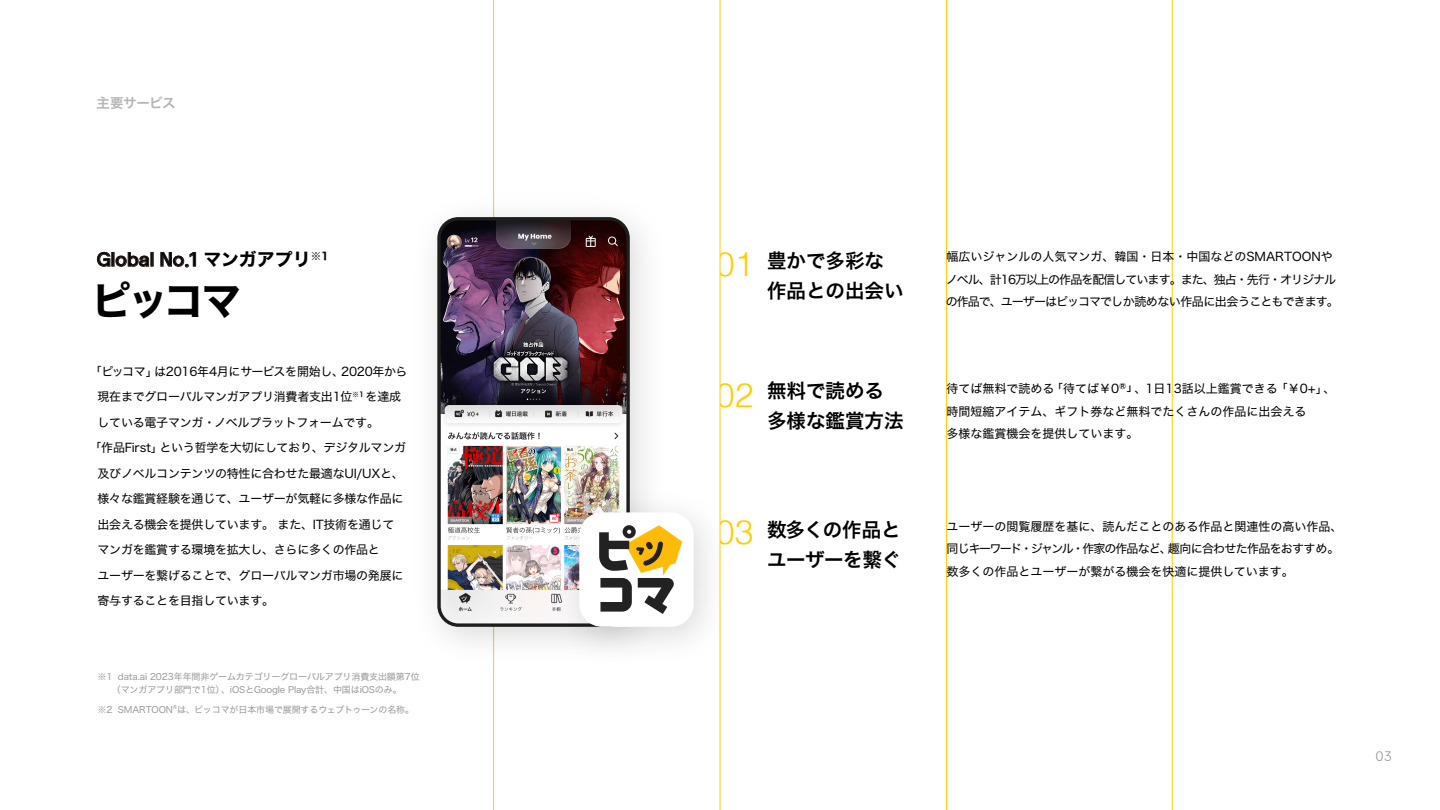
<style>
.page{position:relative;width:1440px;height:810px;background:#fff}
.page>*{position:absolute;margin:0;border:0;box-sizing:border-box;transform-origin:0 0}
.t1{font:40.5px "Hira Kaku Std N W7";color:#000}
.t2{font:300 33.83px "Helvetica";color:#ffcd00}
.t3{font:19.5px/30px "Hira Kaku Std N W6";color:#000}
.t4{font:19.5px/30px "Hira Kaku Std N W6";letter-spacing:-.025em;color:#000}
.t5{font:700 18px "Kakao Big OTF Extra";letter-spacing:.02em;color:#000}
.t6{font:13.5px "Hira Kaku Std N W6";letter-spacing:-.03em;color:#b3b3b3}
.t7{font:12.75px "Kakao Small OTF Light";color:#8c8c8c}
.t8{font:12px "Hira Kaku Std N W4";letter-spacing:-.02em;color:#000}
.t9{font:12px/22.5px "Hira Kaku Std N W4";color:#000}
.t10{font:12px/22.5px "Hira Kaku Std N W4";letter-spacing:-.08em;color:#000}
.t11{font:9px/12.8px "Hira Kaku Std N W4";letter-spacing:-.015em;color:#999;text-align:center}
.s1{font-family:"Hira Kaku Std N W7";font-weight:400}
.s2{font-size:12.67px}
</style>
<div class="page">
<hr style="left:493px;top:0;width:1px;height:810px;background:#ffcd00">
<hr style="left:946px;top:0;width:1px;height:810px;background:#ffcd00">
<hr style="left:1172px;top:0;width:1px;height:810px;background:#ffcd00">
<img style="left:435px;top:179px;width:210px;height:500px">
<svg style="left:437px;top:217px;width:193px;height:410px;fill:#1d1d1b"></svg>
<img style="left:441px;top:220px;width:185px;height:403px">
<img style="left:540px;top:475px;width:180px;height:204px">
<div style="left:579px;top:512px;width:115px;height:115px;background:#fff;border-radius:23px"></div>
<svg style="left:599px;top:525px;width:83px;height:89px"></svg>
<hr style="left:720px;top:0;width:1px;height:810px;background:#ffcd00">
<svg style="left:97px;top:252px;width:56px;height:15px"></svg>
<svg style="left:161px;top:252px;width:35px;height:15px"></svg>
<p class="t6" style="left:97px;top:93px;width:80px">主要サービス</p>
<h3 class="t5" style="left:97px;top:250px;width:234px">Global No.1 <span class="s1">マンガアプリ</span><sup>※1</sup></h3>
<h1 class="t1" style="left:91px;top:270px;width:152px">ピッコマ</h1>
<p class="t8" style="left:90px;top:362px;width:319px">「ピッコマ」は2016年4月にサービスを開始し、2020年から</p>
<p class="t8" style="left:97px;top:388px;width:305px">現在までグローバルマンガアプリ消費者支出1位<sup>※1</sup> を達成</p>
<p class="t8" style="left:97px;top:413px;width:283px">している電子マンガ・ノベルプラットフォームです。</p>
<p class="t8" style="left:89px;top:439px;width:318px">「作品First」という哲学を大切にしており、デジタルマンガ</p>
<p class="t8" style="left:97px;top:464px;width:308px">及びノベルコンテンツの特性に合わせた最適なUI/UXと、</p>
<p class="t8" style="left:97px;top:490px;width:307px">様々な鑑賞経験を通じて、ユーザーが気軽に多様な作品に</p>
<p class="t8" style="left:97px;top:515px;width:298px">出会える機会を提供しています。 また、IT技術を通じて</p>
<p class="t8" style="left:97px;top:541px;width:284px">マンガを鑑賞する環境を拡大し、さらに多くの作品と</p>
<p class="t8" style="left:97px;top:566px;width:307px">ユーザーを繋げることで、グローバルマンガ市場の発展に</p>
<p class="t8" style="left:97px;top:592px;width:178px">寄与することを目指しています。</p>
<p class="t11" style="left:98px;top:670px;width:324px">※1 data.ai 2023年年間非ゲームカテゴリーグローバルアプリ消費支出額第7位（マンガアプリ部門で1位）、iOSとGoogle Play合計、中国はiOSのみ。</p>
<p class="t11" style="left:98px;top:703px;width:318px">※2 SMARTOON<sup>®</sup>は、ピッコマが日本市場で展開するウェブトゥーンの名称。</p>
<h2 class="t2" style="left:716px;top:235px;width:39px">01</h2>
<h3 class="t3" style="left:767px;top:246px;width:138px">豊かで多彩な作品との出会い</h3>
<p class="t10" style="left:946px;top:246px;width:395px">幅広いジャンルの人気マンガ、韓国・日本・中国などのSMARTOONやノベル、計16万以上の作品を配信しています。また、独占・先行・オリジナルの作品で、ユーザーはピッコマでしか読めない作品に出会うこともできます。</p>
<h2 class="t2" style="left:716px;top:366px;width:39px">02</h2>
<h3 class="t3" style="left:767px;top:377px;width:138px">無料で読める多様な鑑賞方法</h3>
<p class="t9" style="left:946px;top:377px;width:391px">待てば無料で読める「待てば￥0<span class="s2">®」</span>、1日13話以上鑑賞できる「￥0+」、時間短縮アイテム、ギフト券など無料でたくさんの作品に出会える<br>多様な鑑賞機会を提供しています。</p>
<h2 class="t2" style="left:716px;top:503px;width:39px">03</h2>
<h3 class="t4" style="left:767px;top:515px;width:136px">数多くの作品とユーザーを繋ぐ</h3>
<p class="t9" style="left:946px;top:515px;width:397px">ユーザーの閲覧履歴を基に、読んだことのある作品と関連性の高い作品、同じキーワード・ジャンル・作家の作品など、趣向に合わせた作品をおすすめ。数多くの作品とユーザーが繋がる機会を快適に提供しています。</p>
<p class="t7" style="left:1376px;top:750px;width:18px">03</p>
</div>
